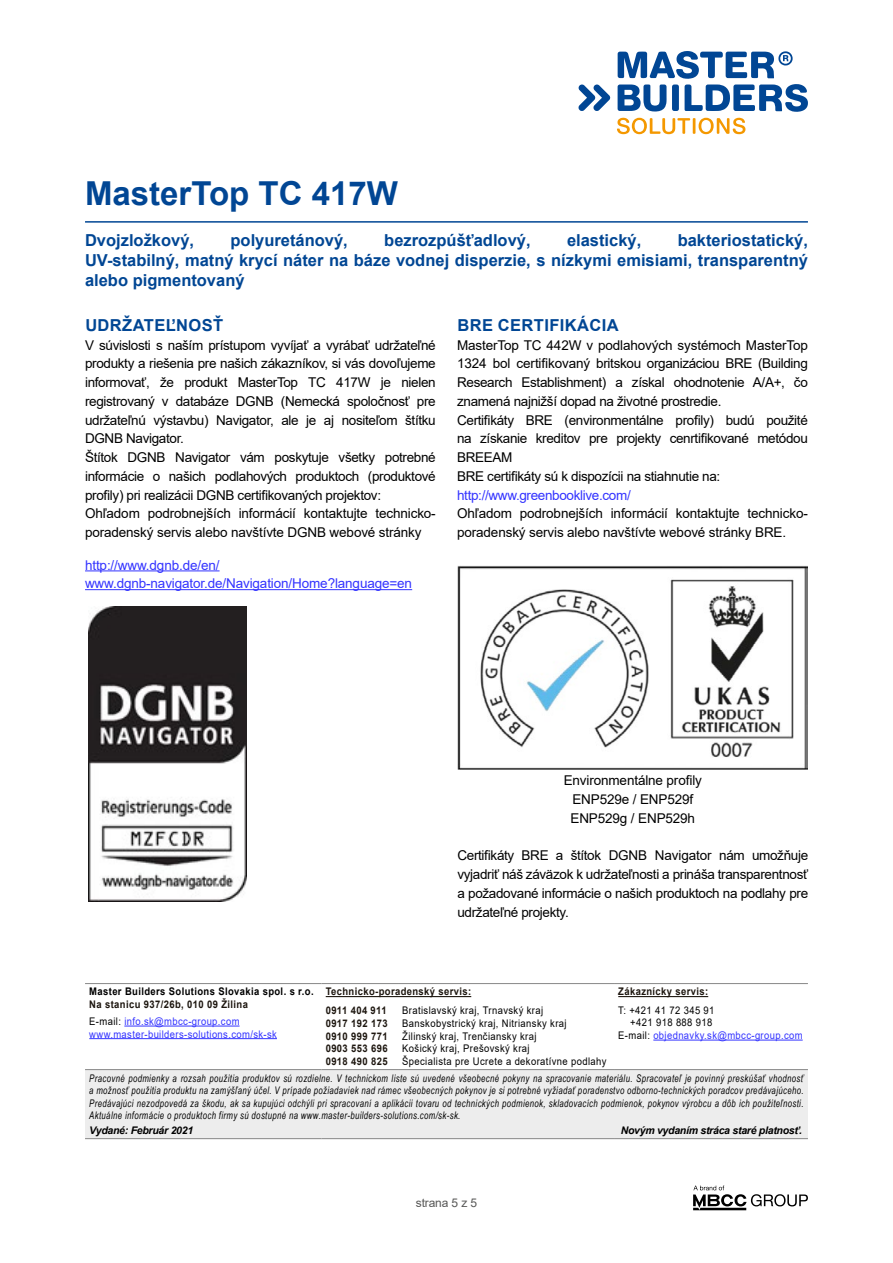
<style>
.page{position:relative;width:893px;height:1263px;background:#fff}
.page>*{position:absolute;margin:0;border:0;box-sizing:border-box;transform-origin:0 0}
.t1{font:700 33px "Arial";color:#014694}
.t2{font:700 16.5px/19.8px "Arial";color:#014694;text-align:justify}
.t3{font:700 16.5px "Arial";letter-spacing:.025em;color:#014694}
.t4{font:13.5px/18.8px "Arial";letter-spacing:-.025em;color:#000}
.t5{font:13.5px/18.8px "Arial";letter-spacing:-.01em;color:#33f}
.t6{font:12px "Arial";letter-spacing:-.01em;color:#575756}
.t7{font:italic 10.5px/12.6px "Arial Narrow";letter-spacing:.04em;color:#000;text-align:justify;scale:.9 1}
.t8{font:10.5px/12.9px "Arial";letter-spacing:.04em;color:#000;scale:.9 1}
.t9{font:700 10.5px/12.9px "Arial";letter-spacing:.04em;color:#1d160f;scale:.9 1}
.t10{font:10.5px "Arial";letter-spacing:.04em;color:#33f;scale:.9 1}
.t11{font:italic 700 10.5px "Arial";letter-spacing:-.025em;color:#000}
.t12{font:700 10.5px "Arial";letter-spacing:.04em;color:#000;scale:.9 1}
.s1{font-weight:400;color:#000}
.s2{font-weight:400;color:#33f}
.s3{color:#000}
</style>
<div class="page">
<hr style="left:85px;top:221px;width:723px;height:2px;background:#014694">
<svg style="left:617px;top:118px;width:128px;height:16px"></svg>
<svg style="left:578px;top:85px;width:32px;height:26px"></svg>
<svg style="left:618px;top:51px;width:190px;height:61px"></svg>
<svg style="left:693px;top:1185px;width:115px;height:25px"></svg>
<div style="left:85px;top:1069px;width:723px;height:70px;background:#ededed"></div>
<hr style="left:85px;top:1138px;width:236px;height:1px;background:#878787">
<hr style="left:321px;top:1138px;width:77px;height:1px;background:#878787">
<hr style="left:398px;top:1138px;width:216px;height:1px;background:#878787">
<hr style="left:614px;top:1138px;width:194px;height:1px;background:#878787">
<hr style="left:85px;top:983px;width:236px;height:1px;background:#878787">
<hr style="left:85px;top:1069px;width:236px;height:1px;background:#878787">
<hr style="left:321px;top:983px;width:77px;height:1px;background:#878787">
<hr style="left:398px;top:983px;width:216px;height:1px;background:#878787">
<hr style="left:614px;top:983px;width:194px;height:1px;background:#878787">
<hr style="left:321px;top:1069px;width:77px;height:1px;background:#878787">
<hr style="left:398px;top:1069px;width:216px;height:1px;background:#878787">
<hr style="left:614px;top:1069px;width:194px;height:1px;background:#878787">
<hr style="left:124px;top:1026px;width:116px;height:1px;background:#33f">
<hr style="left:89px;top:1038px;width:188px;height:1px;background:#33f">
<hr style="left:326px;top:996px;width:145px;height:1px;background:#1d160f">
<hr style="left:618px;top:996px;width:90px;height:1px;background:#1d160f">
<hr style="left:653px;top:1040px;width:150px;height:1px;background:#33f">
<hr style="left:85px;top:570px;width:135px;height:1px;background:#33f">
<hr style="left:85px;top:589px;width:327px;height:1px;background:#33f">
<img style="left:88px;top:607px;width:158px;height:295px">
<img style="left:457px;top:565px;width:351px;height:205px">
<h1 class="t1" style="left:85px;top:170px;width:314px">MasterTop TC 417W</h1>
<p class="t2" style="left:85px;top:230px;width:111px">Dvojzložkový,</p>
<p class="t2" style="left:231px;top:230px;width:119px">polyuretánový,</p>
<p class="t2" style="left:384px;top:230px;width:148px">bezrozpúšťadlový,</p>
<p class="t2" style="left:567px;top:230px;width:76px">elastický,</p>
<p class="t2" style="left:85px;top:230px;width:724px;text-indent:593px">bakteriostatický, UV-stabilný, matný krycí náter na báze vodnej disperzie, s nízkymi emisiami, transparentný alebo pigmentovaný</p>
<p class="t3" style="left:85px;top:313px;width:140px">UDRŽATEĽNOSŤ</p>
<p class="t4" style="left:85px;top:335px;width:352px">V súvislosti s naším prístupom vyvíjať a vyrábať udržateľné produkty a riešenia pre našich zákazníkov, si vás dovoľujeme informovať, že produkt MasterTop TC 417W je nielen registrovaný v databáze DGNB (Nemecká spoločnosť pre udržateľnú výstavbu) Navigator, ale je aj nositeľom štítku DGNB Navigator.<br>Štítok DGNB Navigator vám poskytuje všetky potrebné informácie o našich podlahových produktoch (produktové profily) pri realizácii DGNB certifikovaných projektov:<br>Ohľadom podrobnejších informácií kontaktujte technicko&shy;poradenský servis alebo navštívte DGNB webové stránky</p>
<p class="t5" style="left:85px;top:555px;width:329px">http://www.dgnb.de/en/ www.dgnb-navigator.de/Navigation/Home?language=en</p>
<p class="t3" style="left:457px;top:313px;width:163px">BRE CERTIFIKÁCIA</p>
<p class="t4" style="left:457px;top:335px;width:352px">MasterTop TC 442W v podlahových systémoch MasterTop 1324 bol certifikovaný britskou organizáciou BRE (Building Research Establishment) a získal ohodnotenie A/A+, čo znamená najnižší dopad na životné prostredie.<br>Certifikáty BRE (environmentálne profily) budú použité na získanie kreditov pre projekty cenrtifikované metódou BREEAM<br>BRE certifikáty sú k dispozícii na stiahnutie na:</p>
<p class="t5" style="left:457px;top:485px;width:175px">http://www.greenbooklive.com/</p>
<p class="t4" style="left:457px;top:504px;width:352px">Ohľadom podrobnejších informácií kontaktujte technicko&shy;poradenský servis alebo navštívte webové stránky BRE.</p>
<p class="t4" style="left:564px;top:771px;width:140px;text-align:center">Environmentálne profily<br>ENP529e / ENP529f<br>ENP529g / ENP529h</p>
<p class="t4" style="left:457px;top:846px;width:352px;text-align:justify">Certifikáty BRE a štítok DGNB Navigator nám umožňuje vyjadriť náš záväzok k udržateľnosti a prináša transparentnosť a požadované informácie o našich produktoch na podlahy pre udržateľné projekty.</p>
<p class="t9" style="left:326px;top:985px;width:163px">Technicko-poradenský servis:</p>
<p class="t9" style="left:618px;top:985px;width:101px">Zákaznícky servis:</p>
<p class="t9" style="left:326px;top:1004px;width:70px;text-align:justify">0911 404 911<br>0917 192 173<br>0910 999 771<br>0903 553 696<br>0918 490 825</p>
<p class="t8" style="left:402px;top:1003px;width:228px">Bratislavský kraj, Trnavský kraj Banskobystrický kraj, Nitriansky kraj<br>Žilinský kraj, Trenčiansky kraj<br>Košický kraj, Prešovský kraj<br>Špecialista pre Ucrete a dekoratívne podlahy</p>
<p class="t8" style="left:618px;top:1003px;width:108px">T: +421 41 72 345 91</p>
<p class="t12" style="left:89px;top:984px;width:251px">Master Builders Solutions Slovakia spol. s r.o.</p>
<p class="t9" style="left:89px;top:996px;width:178px;line-height:16.8px">Na stanicu 937/26b, 010 09 Žilina<br><span class="s1">E-mail:</span> <span class="s2">info.sk@mbcc-group.com</span></p>
<p class="t10" style="left:89px;top:1026px;width:210px">www.master-builders-solutions.com/sk-sk</p>
<p class="t8" style="left:630px;top:1016px;width:93px">+421 918 888 918</p>
<p class="t10" style="left:618px;top:1028px;width:206px"><span class="s3">E-mail:</span> objednavky.sk@mbcc-group.com</p>
<p class="t7" style="left:89px;top:1071px;width:795px">Pracovné podmienky a rozsah použitia produktov sú rozdielne. V technickom liste sú uvedené všeobecné pokyny na spracovanie materiálu. Spracovateľ je povinný preskúšať vhodnosť a možnosť použitia produktu na zamýšľaný účel. V prípade požiadaviek nad rámec všeobecných pokynov je si potrebné vyžiadať poradenstvo odborno-technických poradcov predávajúceho.<br>Predávajúci nezodpovedá za škodu, ak sa kupujúci odchýli pri spracovaní a aplikácii tovaru od technických podmienok, skladovacích podmienok, pokynov výrobcu a dôb ich použiteľnosti.<br>Aktuálne informácie o produktoch firmy sú dostupné na www.master-builders-solutions.com/sk-sk.</p>
<p class="t11" style="left:89px;top:1123px;width:105px">Vydané: Február 2021</p>
<p class="t11" style="left:621px;top:1123px;width:183px">Novým vydaním stráca staré platnosť.</p>
<p class="t6" style="left:416px;top:1194px;width:63px">strana 5 z 5</p>
</div>
